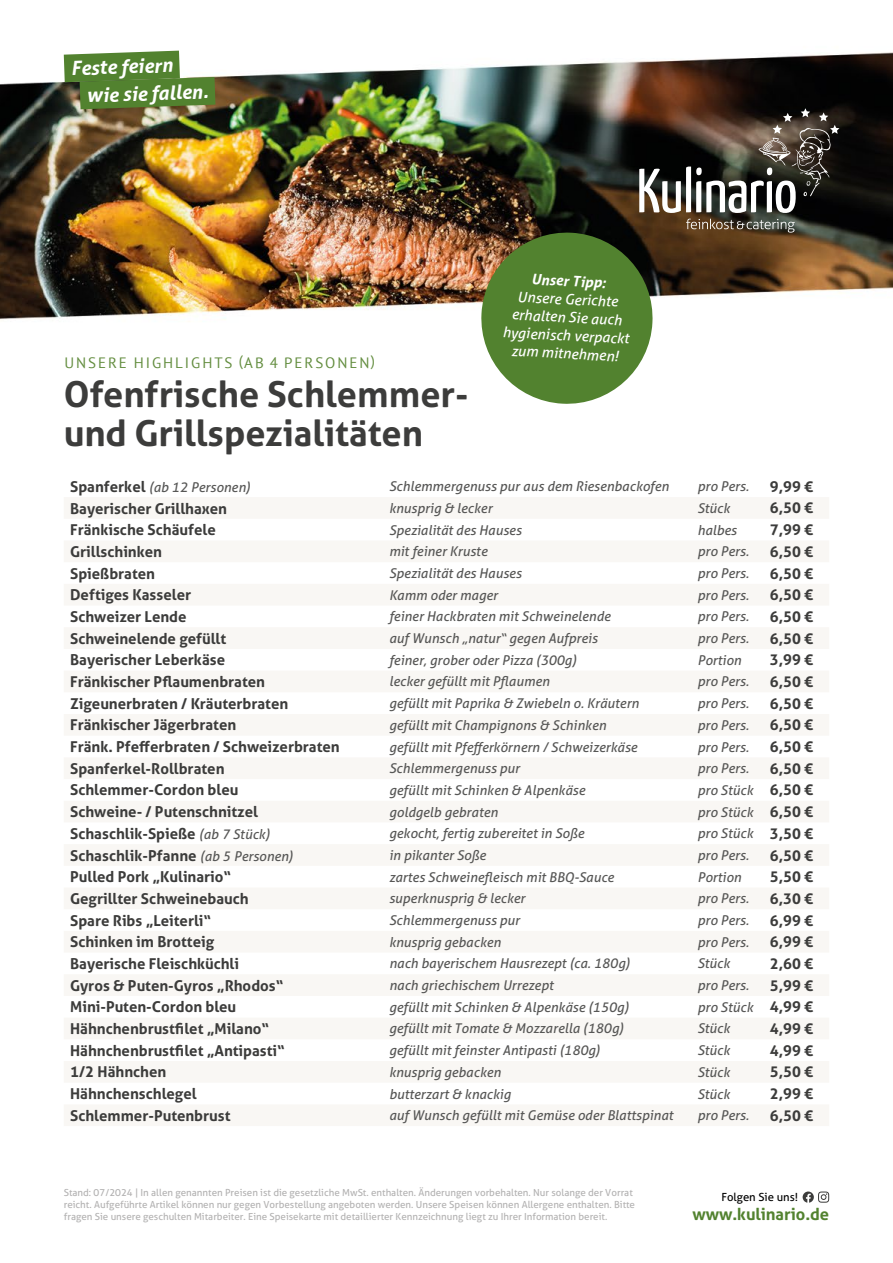
<style>
.page{position:relative;width:893px;height:1263px;background:#fff}
.page>*{position:absolute;margin:0;border:0;box-sizing:border-box;transform-origin:0 0}
.t1{font:700 36px/39px "Aller";color:#3c3c3b}
.t2{font:italic 700 19.5px/27.6px "Aller";color:#fff}
.t3{font:700 16.5px "Aller";color:#52822f}
.t4{font:700 15px "Aller";color:#3c3c3b}
.t5{font:15px "PT Sans";letter-spacing:.13em;color:#638d3f}
.t6{font:italic 14.55px/18.1px "Aller";color:#fff;text-align:center}
.t7{font:italic 700 14.55px "Aller";color:#fff}
.t8{font:italic 13.5px "Aller";color:#575756}
.t9{font:11.25px "Aller";color:#000}
.t10{font:9.75px/12px "Aller";color:#b3b2b2}
.s1{font-weight:700;font-style:normal;font-size:15px;color:#3c3c3b}
.s2{font-weight:400;font-style:italic;font-size:13.5px;color:#575756}
</style>
<div class="page">
<img style="left:0;top:50px;width:893px;height:1150px">
<svg style="left:803px;top:1191px;width:26px;height:12px"></svg>
<svg style="left:64px;top:497px;width:765px;height:629px;fill:#f9f8f5"></svg>
<svg style="left:686px;top:219px;width:109px;height:14px;background:#695d4b"></svg>
<svg style="left:639px;top:108px;width:200px;height:105px;background:#514a43"></svg>
<svg style="left:64px;top:51px;width:151px;height:58px;background:#6b8f4c"></svg>
<svg style="left:479px;top:230px;width:176px;height:176px;background:#678848"></svg>
<h2 class="t2" style="left:85px;top:54px;width:123px;text-indent:-15px;rotate:-2deg">Feste feiern wie sie fallen.</h2>
<p class="t5" style="left:64px;top:353px;width:312px">UNSERE HIGHLIGHTS (AB 4 PERSONEN)</p>
<h1 class="t1" style="left:64px;top:374px;width:406px">Ofenfrische Schlemmer&shy;und Grillspezialitäten</h1>
<p class="t7" style="left:532px;top:269px;width:76px;rotate:3deg">Unser Tipp:</p>
<p class="t6" style="left:505px;top:286px;width:128px;rotate:3deg">Unsere Gerichte erhalten Sie auch hygienisch verpackt zum mitnehmen!</p>
<p class="t8" style="left:70px;top:478px;width:182px"><span class="s1">Spanferkel</span> (ab 12 Personen)</p>
<p class="t8" style="left:389px;top:478px;width:281px">Schlemmergenuss pur aus dem Riesenbackofen</p>
<p class="t8" style="left:697px;top:478px;width:53px">pro Pers.</p>
<p class="t4" style="left:770px;top:477px;width:45px">9,99 €</p>
<p class="t4" style="left:70px;top:499px;width:158px">Bayerischer Grillhaxen</p>
<p class="t8" style="left:389px;top:500px;width:105px">knusprig &amp; lecker</p>
<p class="t8" style="left:697px;top:500px;width:34px">Stück</p>
<p class="t4" style="left:770px;top:499px;width:45px">6,50 €</p>
<p class="t4" style="left:70px;top:520px;width:147px">Fränkische Schäufele</p>
<p class="t8" style="left:389px;top:521px;width:134px">Spezialität des Hauses</p>
<p class="t8" style="left:697px;top:521px;width:41px">halbes</p>
<p class="t4" style="left:770px;top:520px;width:45px">7,99 €</p>
<p class="t4" style="left:70px;top:542px;width:93px">Grillschinken</p>
<p class="t8" style="left:389px;top:543px;width:100px">mit feiner Kruste</p>
<p class="t8" style="left:697px;top:543px;width:53px">pro Pers.</p>
<p class="t4" style="left:770px;top:542px;width:45px">6,50 €</p>
<p class="t4" style="left:70px;top:564px;width:86px">Spießbraten</p>
<p class="t8" style="left:389px;top:565px;width:134px">Spezialität des Hauses</p>
<p class="t8" style="left:697px;top:565px;width:53px">pro Pers.</p>
<p class="t4" style="left:770px;top:564px;width:45px">6,50 €</p>
<p class="t4" style="left:70px;top:585px;width:123px">Deftiges Kasseler</p>
<p class="t8" style="left:389px;top:586px;width:110px">Kamm oder mager</p>
<p class="t8" style="left:697px;top:586px;width:53px">pro Pers.</p>
<p class="t4" style="left:770px;top:585px;width:45px">6,50 €</p>
<p class="t4" style="left:70px;top:607px;width:118px">Schweizer Lende</p>
<p class="t8" style="left:389px;top:608px;width:223px">feiner Hackbraten mit Schweinelende</p>
<p class="t8" style="left:697px;top:608px;width:53px">pro Pers.</p>
<p class="t4" style="left:770px;top:607px;width:45px">6,50 €</p>
<p class="t4" style="left:70px;top:629px;width:158px">Schweinelende gefüllt</p>
<p class="t8" style="left:389px;top:630px;width:210px">auf Wunsch „natur“ gegen Aufpreis</p>
<p class="t8" style="left:697px;top:630px;width:53px">pro Pers.</p>
<p class="t4" style="left:770px;top:629px;width:45px">6,50 €</p>
<p class="t4" style="left:70px;top:650px;width:156px">Bayerischer Leberkäse</p>
<p class="t8" style="left:389px;top:651px;width:189px">feiner, grober oder Pizza (300g)</p>
<p class="t8" style="left:697px;top:651px;width:45px">Portion</p>
<p class="t4" style="left:770px;top:650px;width:45px">3,99 €</p>
<p class="t4" style="left:70px;top:672px;width:196px">Fränkischer Pflaumenbraten</p>
<p class="t8" style="left:389px;top:673px;width:162px">lecker gefüllt mit Pflaumen</p>
<p class="t8" style="left:697px;top:673px;width:53px">pro Pers.</p>
<p class="t4" style="left:770px;top:672px;width:45px">6,50 €</p>
<p class="t4" style="left:70px;top:694px;width:220px">Zigeunerbraten / Kräuterbraten</p>
<p class="t8" style="left:389px;top:695px;width:251px">gefüllt mit Paprika &amp; Zwiebeln o. Kräutern</p>
<p class="t8" style="left:697px;top:695px;width:53px">pro Pers.</p>
<p class="t4" style="left:770px;top:694px;width:45px">6,50 €</p>
<p class="t4" style="left:70px;top:715px;width:168px">Fränkischer Jägerbraten</p>
<p class="t8" style="left:389px;top:716px;width:219px">gefüllt mit Champignons &amp; Schinken</p>
<p class="t8" style="left:697px;top:716px;width:53px">pro Pers.</p>
<p class="t4" style="left:770px;top:715px;width:45px">6,50 €</p>
<p class="t4" style="left:70px;top:737px;width:271px">Fränk. Pfefferbraten / Schweizerbraten</p>
<p class="t8" style="left:389px;top:738px;width:250px">gefüllt mit Pfefferkörnern / Schweizerkäse</p>
<p class="t8" style="left:697px;top:738px;width:53px">pro Pers.</p>
<p class="t4" style="left:770px;top:737px;width:45px">6,50 €</p>
<p class="t4" style="left:70px;top:759px;width:156px">Spanferkel-Rollbraten</p>
<p class="t8" style="left:389px;top:760px;width:132px">Schlemmergenuss pur</p>
<p class="t8" style="left:697px;top:760px;width:53px">pro Pers.</p>
<p class="t4" style="left:770px;top:759px;width:45px">6,50 €</p>
<p class="t4" style="left:70px;top:780px;width:170px">Schlemmer-Cordon bleu</p>
<p class="t8" style="left:389px;top:781px;width:198px">gefüllt mit Schinken &amp; Alpenkäse</p>
<p class="t8" style="left:697px;top:781px;width:117px">pro Stück <span class="s1">6,50 €</span></p>
<p class="t4" style="left:70px;top:802px;width:189px">Schweine- / Putenschnitzel</p>
<p class="t8" style="left:389px;top:803px;width:110px">goldgelb gebraten</p>
<p class="t8" style="left:697px;top:803px;width:117px">pro Stück <span class="s1">6,50 €</span></p>
<p class="t4" style="left:70px;top:824px;width:201px">Schaschlik-Spieße <span class="s2">(ab 7 Stück)</span></p>
<p class="t8" style="left:389px;top:825px;width:197px">gekocht, fertig zubereitet in Soße</p>
<p class="t8" style="left:697px;top:825px;width:117px">pro Stück <span class="s1">3,50 €</span></p>
<p class="t4" style="left:70px;top:846px;width:225px">Schaschlik-Pfanne <span class="s2">(ab 5 Personen)</span></p>
<p class="t8" style="left:389px;top:846px;width:98px">in pikanter Soße</p>
<p class="t8" style="left:697px;top:846px;width:53px">pro Pers.</p>
<p class="t4" style="left:770px;top:846px;width:45px">6,50 €</p>
<p class="t4" style="left:70px;top:867px;width:163px">Pulled Pork „Kulinario“</p>
<p class="t8" style="left:389px;top:868px;width:226px">zartes Schweinefleisch mit BBQ-Sauce</p>
<p class="t8" style="left:697px;top:868px;width:45px">Portion</p>
<p class="t4" style="left:770px;top:867px;width:45px">5,50 €</p>
<p class="t4" style="left:70px;top:889px;width:180px">Gegrillter Schweinebauch</p>
<p class="t8" style="left:389px;top:890px;width:138px">superknusprig &amp; lecker</p>
<p class="t8" style="left:697px;top:890px;width:53px">pro Pers.</p>
<p class="t4" style="left:770px;top:889px;width:45px">6,30 €</p>
<p class="t4" style="left:70px;top:911px;width:143px">Spare Ribs „Leiterli“</p>
<p class="t8" style="left:389px;top:912px;width:132px">Schlemmergenuss pur</p>
<p class="t8" style="left:697px;top:912px;width:53px">pro Pers.</p>
<p class="t4" style="left:770px;top:911px;width:45px">6,99 €</p>
<p class="t4" style="left:70px;top:932px;width:146px">Schinken im Brotteig</p>
<p class="t8" style="left:389px;top:933px;width:113px">knusprig gebacken</p>
<p class="t8" style="left:697px;top:933px;width:53px">pro Pers.</p>
<p class="t4" style="left:770px;top:932px;width:45px">6,99 €</p>
<p class="t4" style="left:70px;top:954px;width:170px">Bayerische Fleischküchli</p>
<p class="t8" style="left:389px;top:955px;width:242px">nach bayerischem Hausrezept (ca. 180g)</p>
<p class="t8" style="left:697px;top:955px;width:34px">Stück</p>
<p class="t4" style="left:770px;top:954px;width:45px">2,60 €</p>
<p class="t4" style="left:70px;top:976px;width:215px">Gyros &amp; Puten-Gyros „Rhodos“</p>
<p class="t8" style="left:389px;top:977px;width:166px">nach griechischem Urrezept</p>
<p class="t8" style="left:697px;top:977px;width:53px">pro Pers.</p>
<p class="t4" style="left:770px;top:976px;width:45px">5,99 €</p>
<p class="t4" style="left:70px;top:997px;width:168px">Mini-Puten-Cordon bleu</p>
<p class="t8" style="left:389px;top:998px;width:241px">gefüllt mit Schinken &amp; Alpenkäse (150g)</p>
<p class="t8" style="left:697px;top:998px;width:117px">pro Stück <span class="s1">4,99 €</span></p>
<p class="t4" style="left:70px;top:1019px;width:201px">Hähnchenbrustfilet „Milano“</p>
<p class="t8" style="left:389px;top:1020px;width:236px">gefüllt mit Tomate &amp; Mozzarella (180g)</p>
<p class="t8" style="left:697px;top:1020px;width:34px">Stück</p>
<p class="t4" style="left:770px;top:1019px;width:45px">4,99 €</p>
<p class="t4" style="left:70px;top:1041px;width:216px">Hähnchenbrustfilet „Antipasti“</p>
<p class="t8" style="left:389px;top:1042px;width:213px">gefüllt mit feinster Antipasti (180g)</p>
<p class="t8" style="left:697px;top:1042px;width:34px">Stück</p>
<p class="t4" style="left:770px;top:1041px;width:45px">4,99 €</p>
<p class="t4" style="left:70px;top:1062px;width:98px">1/2 Hähnchen</p>
<p class="t8" style="left:389px;top:1063px;width:113px">knusprig gebacken</p>
<p class="t8" style="left:697px;top:1063px;width:34px">Stück</p>
<p class="t4" style="left:770px;top:1062px;width:45px">5,50 €</p>
<p class="t4" style="left:70px;top:1084px;width:128px">Hähnchenschlegel</p>
<p class="t8" style="left:389px;top:1085px;width:123px">butterzart &amp; knackig</p>
<p class="t8" style="left:697px;top:1085px;width:34px">Stück</p>
<p class="t4" style="left:770px;top:1084px;width:45px">2,99 €</p>
<p class="t4" style="left:70px;top:1106px;width:162px">Schlemmer-Putenbrust</p>
<p class="t8" style="left:389px;top:1107px;width:286px">auf Wunsch gefüllt mit Gemüse oder Blattspinat</p>
<p class="t8" style="left:697px;top:1107px;width:53px">pro Pers.</p>
<p class="t4" style="left:770px;top:1106px;width:45px">6,50 €</p>
<p class="t10" style="left:64px;top:1187px;width:573px">Stand: 07/2024 | In allen genannten Preisen ist die gesetzliche MwSt. enthalten. Änderungen vorbehalten. Nur solange der Vorrat reicht. Aufgeführte Artikel können nur gegen Vorbestellung angeboten werden. Unsere Speisen können Allergene enthalten. Bitte fragen Sie unsere geschulten Mitarbeiter. Eine Speisekarte mit detaillierter Kennzeichnung liegt zu Ihrer Information bereit.</p>
<p class="t9" style="left:722px;top:1190px;width:78px">Folgen Sie uns!</p>
<p class="t3" style="left:692px;top:1204px;width:138px">www.kulinario.de</p>
</div>
